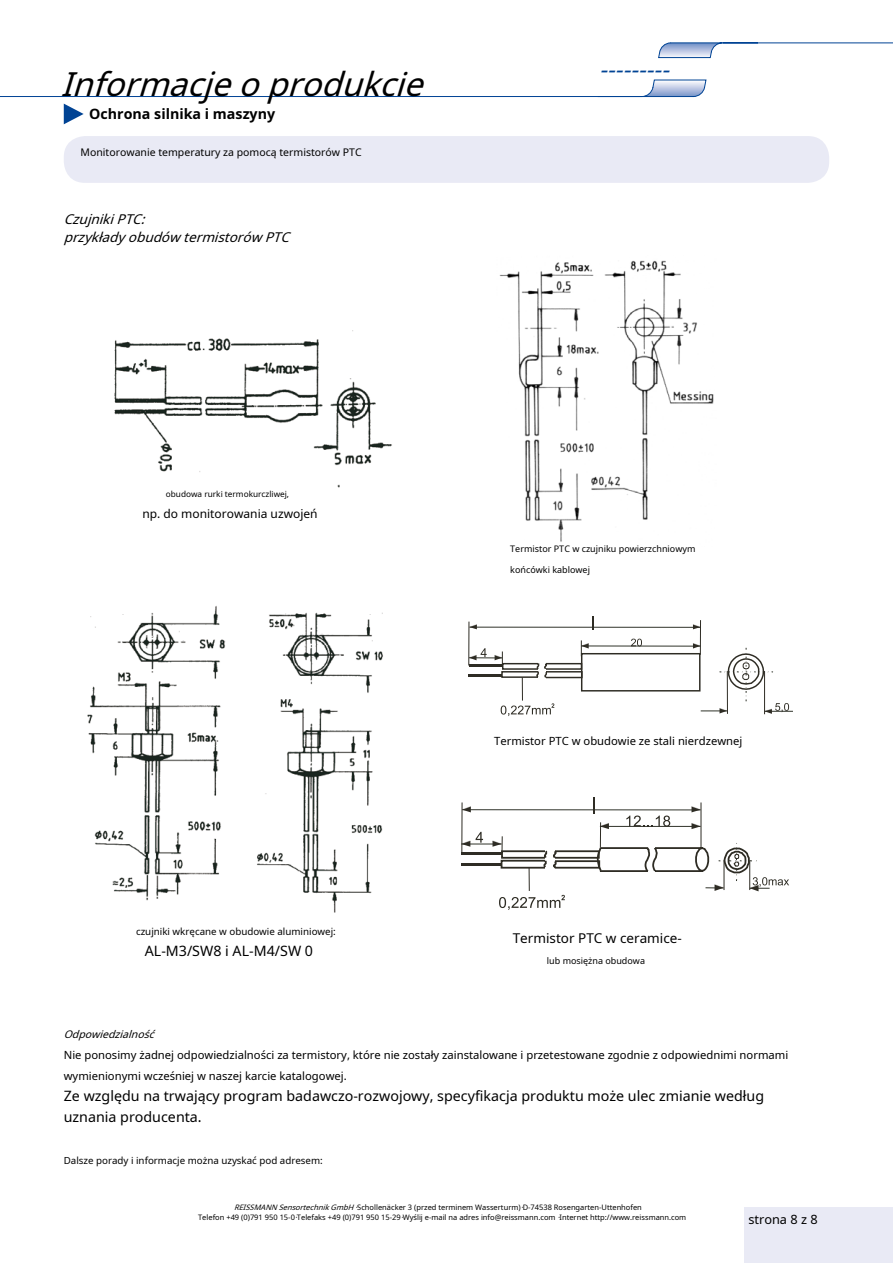
<style>
.page{position:relative;width:893px;height:1263px;background:#fff}
.page>*{position:absolute;margin:0;border:0;box-sizing:border-box;transform-origin:0 0}
.t1{font:italic 33px "Noto Sans";color:#000}
.t2{font:italic 24px "Noto Sans";color:#004394}
.t3{font:14.25px/21px "Noto Sans";color:#000}
.t4{font:700 14.25px "Noto Sans";color:#000}
.t5{font:italic 13.5px/18px "Noto Sans";color:#000}
.t6{font:13.5px "Noto Sans";color:#000}
.t7{font:12.75px "Noto Sans";color:#000}
.t8{font:12px "Noto Sans";color:#000}
.t9{font:11.25px/21px "Noto Sans";color:#000}
.t10{font:10.5px "Noto Sans";color:#000}
.t11{font:italic 10.5px "Noto Sans";color:#000}
.t12{font:9.75px "Noto Sans";color:#000}
.t13{font:9px "Noto Sans";color:#000}
.t14{font:8.25px "Noto Sans";color:#000}
.t15{font:7.5px/10.8px "Noto Sans";color:#000}
.s1{font-style:italic}
</style>
<div class="page">
<svg style="left:597px;top:79px;width:110px;height:18px"></svg>
<svg style="left:658px;top:43px;width:100px;height:16px"></svg>
<hr style="left:0;top:96px;width:597px;height:1px;background:#004394">
<hr style="left:758px;top:43px;width:135px;height:1px;background:#004394">
<svg style="left:64px;top:104px;width:20px;height:20px"></svg>
<div style="left:64px;top:136px;width:765px;height:47px;background:#e9eaf5;border-radius:21px"></div>
<div style="left:744px;top:1208px;width:149px;height:55px;background:#e9eaf5"></div>
<img style="left:114px;top:330px;width:278px;height:158px">
<div style="left:105px;top:421px;width:31px;height:64px;background:#fff"></div>
<div style="left:98px;top:321px;width:25px;height:15px;background:#fff"></div>
<img style="left:499px;top:260px;width:215px;height:282px">
<img style="left:87px;top:606px;width:139px;height:295px">
<img style="left:257px;top:612px;width:126px;height:300px">
<div style="left:581px;top:653px;width:119px;height:38px;border:1px solid #2e2c24"></div>
<hr style="left:700px;top:620px;width:1px;height:35px;background:#2e2c24">
<hr style="left:581px;top:646px;width:119px;height:1px;background:#30332a">
<hr style="left:469px;top:627px;width:231px;height:1px;background:#30332a">
<svg style="left:469px;top:624px;width:8px;height:5px"></svg>
<svg style="left:693px;top:624px;width:7px;height:5px"></svg>
<svg style="left:631px;top:639px;width:11px;height:7px"></svg>
<svg style="left:592px;top:616px;width:1px;height:13px"></svg>
<svg style="left:693px;top:643px;width:100px;height:71px"></svg>
<hr style="left:469px;top:665px;width:33px;height:2px;background:#2e2c24">
<hr style="left:469px;top:674px;width:33px;height:2px;background:#2e2c24">
<hr style="left:469px;top:657px;width:33px;height:1px;background:#30332a">
<svg style="left:469px;top:648px;width:18px;height:12px"></svg>
<hr style="left:468px;top:622px;width:1px;height:43px;background:#2e2c24">
<svg style="left:495px;top:640px;width:94px;height:76px"></svg>
<hr style="left:462px;top:809px;width:238px;height:1px;background:#30332a">
<svg style="left:463px;top:806px;width:8px;height:6px"></svg>
<hr style="left:462px;top:802px;width:1px;height:51px;background:#2e2c24">
<hr style="left:461px;top:852px;width:41px;height:3px;background:#2e2c24">
<hr style="left:461px;top:863px;width:41px;height:3px;background:#2e2c24">
<hr style="left:461px;top:844px;width:41px;height:1px;background:#30332a">
<svg style="left:461px;top:841px;width:9px;height:6px"></svg>
<svg style="left:476px;top:832px;width:7px;height:11px"></svg>
<svg style="left:492px;top:797px;width:297px;height:113px"></svg>
<h1 class="t1" style="left:61px;top:61px;width:376px">Informacjeoprodukcie</h1>
<h2 class="t2" style="left:599px;top:52px;width:81px">---------</h2>
<h3 class="t4" style="left:89px;top:104px;width:187px">Ochrona silnika i maszyny</h3>
<h3 class="t10" style="left:81px;top:144px;width:283px">Monitorowanie temperatury za pomocą termistorów PTC</h3>
<h3 class="t5" style="left:64px;top:210px;width:232px">Czuj nikiPTC:<br>przykładyobudów termistorów PTC</h3>
<p class="t14" style="left:166px;top:488px;width:125px">obudowa rurki termokurczliwej,</p>
<h3 class="t8" style="left:142px;top:505px;width:177px">np. do monitorowania uzwojeń</h3>
<h3 class="t12" style="left:136px;top:924px;width:201px">czujniki wkręcane w obudowie aluminiowej:</h3>
<h3 class="t3" style="left:145px;top:939px;width:170px">AL-M3/SW8 i AL-M4/SW 0</h3>
<p class="t13" style="left:510px;top:542px;width:187px">Termistor PTC w czujniku powierzchniowym</p>
<p class="t13" style="left:510px;top:563px;width:81px">końcówki kablowej</p>
<h3 class="t9" style="left:494px;top:730px;width:250px">Termistor PTC w obudowie ze stali nierdzewnej</h3>
<h3 class="t6" style="left:513px;top:929px;width:171px">Termistor PTC w ceramice-</h3>
<p class="t13" style="left:547px;top:954px;width:100px">lub mosiężna obudowa</p>
<h3 class="t11" style="left:64px;top:1027px;width:96px">Odpowiedzialność</h3>
<h3 class="t9" style="left:64px;top:1044px;width:726px">Nie ponosimy żadnej odpowiedzialności za termistory, które nie zostały zainstalowane i przetestowane zgodnie z odpowiednimi normami wymienionymi wcześniej w naszej karcie katalogowej.</h3>
<h3 class="t3" style="left:64px;top:1085px;width:702px">Ze względu na trwający program badawczo-rozwojowy, specyfikacja produktu może ulec zmianie według uznania producenta.</h3>
<h3 class="t12" style="left:64px;top:1153px;width:261px">Dalsze porady i informacje można uzyskać pod adresem:</h3>
<p class="t15" style="left:198px;top:1201px;width:490px;text-indent:36px"><span class="s1">REISSMANN SensortechnikGmbH·</span>Schollenäcker 3 (przed terminem Wasserturm)<span class="s1">·</span>D-74538 Rosengarten-Uttenhofen<br>Telefon +49 (0)791 950 15-0<span class="s1">·</span>Telefaks +49 (0)791 950 15-29<span class="s1">·</span>Wyślij e-mail na adres info@reissmann.com <span class="s1">·</span>Internet http://www.reissmann.com</p>
<h3 class="t7" style="left:748px;top:1210px;width:71px">strona 8 z 8</h3>
</div>
